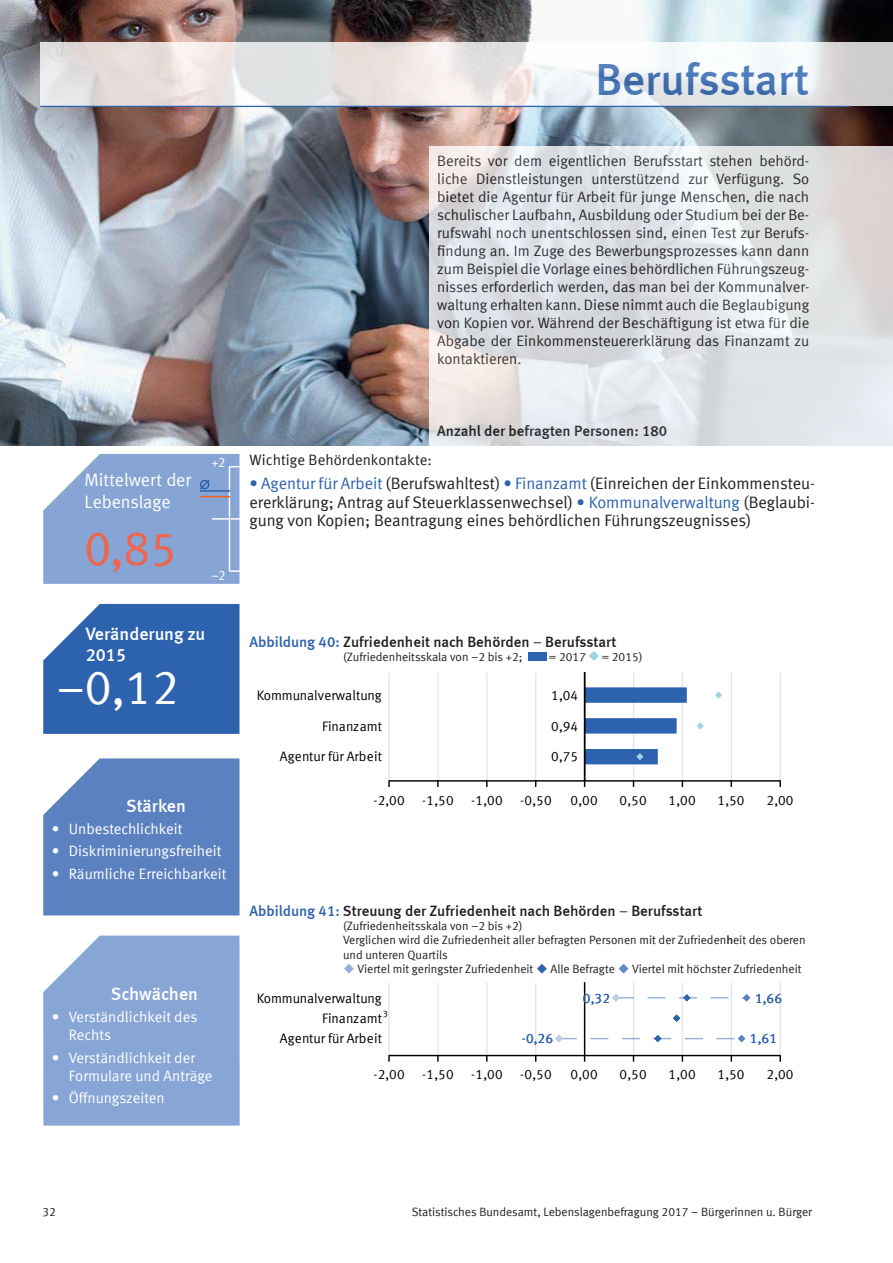
<style>
.page{position:relative;width:893px;height:1263px;background:#fff}
.page>*{position:absolute;margin:0;border:0;box-sizing:border-box;transform-origin:0 0}
.t1{font:48px "Meta Normal LF";color:#fff}
.t2{font:48px "Meta Normal LF";color:#f1644a}
.t3{font:45px "Meta Medium LF";letter-spacing:-.005em;color:#2d62af}
.t4{font:18px/21.6px "Meta Medium LF";color:#fff}
.t5{font:18px/21.6px "Meta Normal LF";letter-spacing:-.005em;color:#fff}
.t6{font:16.5px/18.9px "Meta Normal LF";color:#231f20;text-align:justify}
.t7{font:15px/18px "Meta Normal LF";color:#231f20;text-align:justify}
.t8{font:15px/18px "Meta Normal LF";color:#fff}
.t9{font:15px "Meta Medium LF";color:#231f20}
.t10{font:13.65px "Meta Normal LF";letter-spacing:.01em;color:#000001}
.t11{font:13.65px "Meta Normal LF";letter-spacing:.02em;color:#2d62af}
.t12{font:13.5px "Meta Normal LF";color:#fff}
.t13{font:12px/14.4px "Meta Normal LF";color:#231f20}
.t14{font:9.3px "Meta Normal LF";color:#000001}
.s1{color:#2d62af}
.s2{font-family:"Meta Normal LF"}
.s3{font-family:"Meta Medium LF"}
.s4{color:#91add8}
.s5{color:#6487c5}
</style>
<div class="page">
<img style="left:0;top:0;width:893px;height:445px">
<svg style="left:43px;top:454px;width:197px;height:130px;background:#8eaad6"></svg>
<svg style="left:43px;top:604px;width:196px;height:130px;background:#3a6cb4"></svg>
<svg style="left:43px;top:758px;width:196px;height:157px;background:#6689c5"></svg>
<div style="left:43px;top:935px;width:197px;height:190px;background:#87a5d5"></div>
<div style="left:528px;top:652px;width:18px;height:9px;background:#2d62af"></div>
<svg style="left:589px;top:651px;width:10px;height:10px"></svg>
<svg style="left:536px;top:672px;width:197px;height:115px"></svg>
<hr style="left:388px;top:673px;width:2px;height:107px;background:#e5e6e6">
<hr style="left:437px;top:673px;width:2px;height:107px;background:#e5e6e6">
<hr style="left:486px;top:673px;width:2px;height:107px;background:#e5e6e6">
<hr style="left:535px;top:673px;width:1px;height:107px;background:#e5e6e6">
<hr style="left:633px;top:673px;width:1px;height:107px;background:#e5e6e6">
<hr style="left:682px;top:673px;width:1px;height:107px;background:#e5e6e6">
<hr style="left:731px;top:673px;width:1px;height:107px;background:#e5e6e6">
<hr style="left:779px;top:673px;width:2px;height:107px;background:#e5e6e6">
<svg style="left:585px;top:718px;width:92px;height:15px"></svg>
<svg style="left:585px;top:687px;width:102px;height:16px;background:#3467b0"></svg>
<svg style="left:585px;top:749px;width:73px;height:15px"></svg>
<svg style="left:697px;top:722px;width:7px;height:7px"></svg>
<svg style="left:715px;top:691px;width:7px;height:8px"></svg>
<hr style="left:584px;top:672px;width:1px;height:108px;background:#000001">
<svg style="left:388px;top:780px;width:2px;height:7px"></svg>
<svg style="left:779px;top:780px;width:2px;height:7px"></svg>
<hr style="left:389px;top:780px;width:391px;height:2px;background:#000001">
<svg style="left:390px;top:982px;width:389px;height:80px"></svg>
<hr style="left:388px;top:983px;width:2px;height:72px;background:#e5e6e6">
<hr style="left:437px;top:983px;width:2px;height:72px;background:#e5e6e6">
<hr style="left:486px;top:983px;width:2px;height:72px;background:#e5e6e6">
<hr style="left:535px;top:983px;width:1px;height:72px;background:#e5e6e6">
<hr style="left:633px;top:983px;width:1px;height:72px;background:#e5e6e6">
<hr style="left:682px;top:983px;width:1px;height:72px;background:#e5e6e6">
<hr style="left:731px;top:983px;width:1px;height:72px;background:#e5e6e6">
<hr style="left:779px;top:983px;width:2px;height:72px;background:#e5e6e6">
<hr style="left:584px;top:982px;width:1px;height:73px;background:#000001">
<svg style="left:673px;top:1014px;width:7px;height:8px"></svg>
<svg style="left:555px;top:1035px;width:190px;height:7px"></svg>
<svg style="left:612px;top:994px;width:138px;height:7px"></svg>
<svg style="left:388px;top:1055px;width:2px;height:7px"></svg>
<svg style="left:437px;top:1056px;width:2px;height:6px"></svg>
<svg style="left:486px;top:1056px;width:2px;height:6px"></svg>
<svg style="left:779px;top:1055px;width:2px;height:7px"></svg>
<hr style="left:389px;top:1055px;width:391px;height:1px;background:#000001">
<svg style="left:40px;top:42px;width:853px;height:64px"></svg>
<hr style="left:40px;top:106px;width:810px;height:1px;background:#2d62af">
<svg style="left:429px;top:146px;width:464px;height:300px;background:#e1e3e5"></svg>
<h2 class="t3" style="left:595px;top:53px;width:215px">Berufsstart</h2>
<p class="t7" style="left:437px;top:151px;width:374px">Bereits vor dem eigentlichen Berufsstart stehen behörd&shy;liche Dienstleistungen unterstützend zur Verfügung. So bietet die Agentur für Arbeit für junge Menschen, die nach schulischer Laufbahn, Ausbildung oder Studium bei der Be&shy;rufswahl noch unentschlossen sind, einen Test zur Berufs&shy;findung an. Im Zuge des Bewerbungsprozesses kann dann zum Beispiel die Vorlage eines behördlichen Führungszeug&shy;nisses erforderlich werden, das man bei der Kommunalver&shy;waltung erhalten kann. Diese nimmt auch die Beglaubigung von Kopien vor. Während der Beschäftigung ist etwa für die Abgabe der Einkommensteuererklärung das Finanzamt zu kontaktieren.</p>
<p class="t5" style="left:85px;top:469px;width:108px">Mittelwert der<br>Lebenslage</p>
<h1 class="t2" style="left:85px;top:521px;width:94px">0,85</h1>
<p class="t12" style="left:212px;top:454px;width:15px">+2</p>
<p class="t12" style="left:211px;top:568px;width:16px">–2</p>
<p class="t4" style="left:86px;top:622px;width:121px">Veränderung zu<br>2015</p>
<h1 class="t1" style="left:57px;top:660px;width:124px">–0,12</h1>
<p class="t4" style="left:126px;top:795px;width:61px">Stärken</p>
<p class="t8" style="left:52px;top:820px;width:132px">• Unbestechlichkeit</p>
<p class="t8" style="left:52px;top:842px;width:171px">• Diskriminierungsfreiheit</p>
<p class="t8" style="left:52px;top:864px;width:176px">• Räumliche Erreichbarkeit</p>
<p class="t4" style="left:111px;top:983px;width:89px">Schwächen</p>
<p class="t8" style="left:69px;top:1008px;width:130px;text-indent:-17px">• Verständlichkeit des<br>Rechts</p>
<p class="t8" style="left:69px;top:1048px;width:145px;text-indent:-17px">• Verständlichkeit der<br>Formulare und Anträge</p>
<p class="t8" style="left:52px;top:1088px;width:115px">• Öffnungszeiten</p>
<p class="t9" style="left:437px;top:422px;width:232px">Anzahl der befragten Personen: 180</p>
<p class="t7" style="left:249px;top:451px;width:184px">Wichtige Behördenkontakte:</p>
<p class="t6" style="left:249px;top:473px;width:567px"><span class="s1">• Agentur für Arbeit</span> (Berufswahltest) <span class="s1">• Finanzamt</span> (Einreichen der Einkommensteu&shy;ererklärung; Antrag auf Steuerklassenwechsel) <span class="s1">• Kommunalverwaltung</span> (Beglaubi&shy;gung von Kopien; Beantragung eines behördlichen Führungszeugnisses)</p>
<p class="t9" style="left:249px;top:633px;width:368px"><span class="s1">Abbildung 40:</span> Zufriedenheit nach Behörden <span class="s2">−</span> Berufsstart</p>
<p class="t13" style="left:343px;top:649px;width:181px">(Zufriedenheitsskala von −2 bis +2;</p>
<p class="t13" style="left:549px;top:649px;width:39px">= 2017</p>
<p class="t13" style="left:602px;top:649px;width:42px">= 2015)</p>
<p class="t10" style="left:257px;top:688px;width:126px">Kommunalverwaltung</p>
<p class="t10" style="left:551px;top:688px;width:29px">1,04</p>
<p class="t10" style="left:322px;top:718px;width:61px">Finanzamt</p>
<p class="t10" style="left:551px;top:718px;width:29px">0,94</p>
<p class="t10" style="left:280px;top:749px;width:104px">Agentur für Arbeit</p>
<p class="t10" style="left:551px;top:749px;width:29px">0,75</p>
<p class="t10" style="left:373px;top:792px;width:33px">-2,00</p>
<p class="t10" style="left:422px;top:792px;width:33px">-1,50</p>
<p class="t10" style="left:471px;top:792px;width:33px">-1,00</p>
<p class="t10" style="left:520px;top:792px;width:33px">-0,50</p>
<p class="t10" style="left:571px;top:792px;width:29px">0,00</p>
<p class="t10" style="left:620px;top:792px;width:29px">0,50</p>
<p class="t10" style="left:669px;top:792px;width:29px">1,00</p>
<p class="t10" style="left:717px;top:792px;width:29px">1,50</p>
<p class="t10" style="left:766px;top:792px;width:29px">2,00</p>
<p class="t9" style="left:249px;top:902px;width:454px"><span class="s1">Abbildung 41:</span> Streuung der Zufriedenheit nach Behörden <span class="s2">−</span> Berufsstart</p>
<p class="t13" style="left:343px;top:918px;width:464px">(Zufriedenheitsskala von −2 bis +2)<br>Verglichen wird die Zufriedenheit aller befragten Personen mit der Zufrieden<span class="s3">h</span>eit des oberen und unteren Quartils</p>
<p class="t13" style="left:343px;top:962px;width:460px"><span class="s4">◆</span> Viertel mit geringster Zufriedenheit <span class="s1">◆</span> Alle Befragte <span class="s5">◆</span> Viertel mit höchster Zufriedenheit</p>
<p class="t10" style="left:257px;top:990px;width:126px">Kommunalverwaltung</p>
<p class="t14" style="left:383px;top:1009px;width:7px">3</p>
<p class="t10" style="left:322px;top:1010px;width:61px">Finanzamt</p>
<p class="t10" style="left:280px;top:1031px;width:104px">Agentur für Arbeit</p>
<p class="t11" style="left:522px;top:1031px;width:33px">-0,26</p>
<p class="t11" style="left:583px;top:990px;width:29px">0,32</p>
<p class="t11" style="left:755px;top:990px;width:29px">1,66</p>
<p class="t11" style="left:750px;top:1031px;width:29px">1,61</p>
<p class="t10" style="left:373px;top:1067px;width:33px">-2,00</p>
<p class="t10" style="left:422px;top:1067px;width:33px">-1,50</p>
<p class="t10" style="left:471px;top:1067px;width:33px">-1,00</p>
<p class="t10" style="left:520px;top:1067px;width:33px">-0,50</p>
<p class="t10" style="left:571px;top:1067px;width:29px">0,00</p>
<p class="t10" style="left:620px;top:1067px;width:29px">0,50</p>
<p class="t10" style="left:669px;top:1067px;width:29px">1,00</p>
<p class="t10" style="left:717px;top:1067px;width:29px">1,50</p>
<p class="t10" style="left:766px;top:1067px;width:29px">2,00</p>
<p class="t13" style="left:43px;top:1205px;width:15px">32</p>
<p class="t13" style="left:412px;top:1205px;width:402px">Statistisches Bundesamt, Lebenslagenbefragung 2017 – Bürgerinnen u. Bürger</p>
</div>
